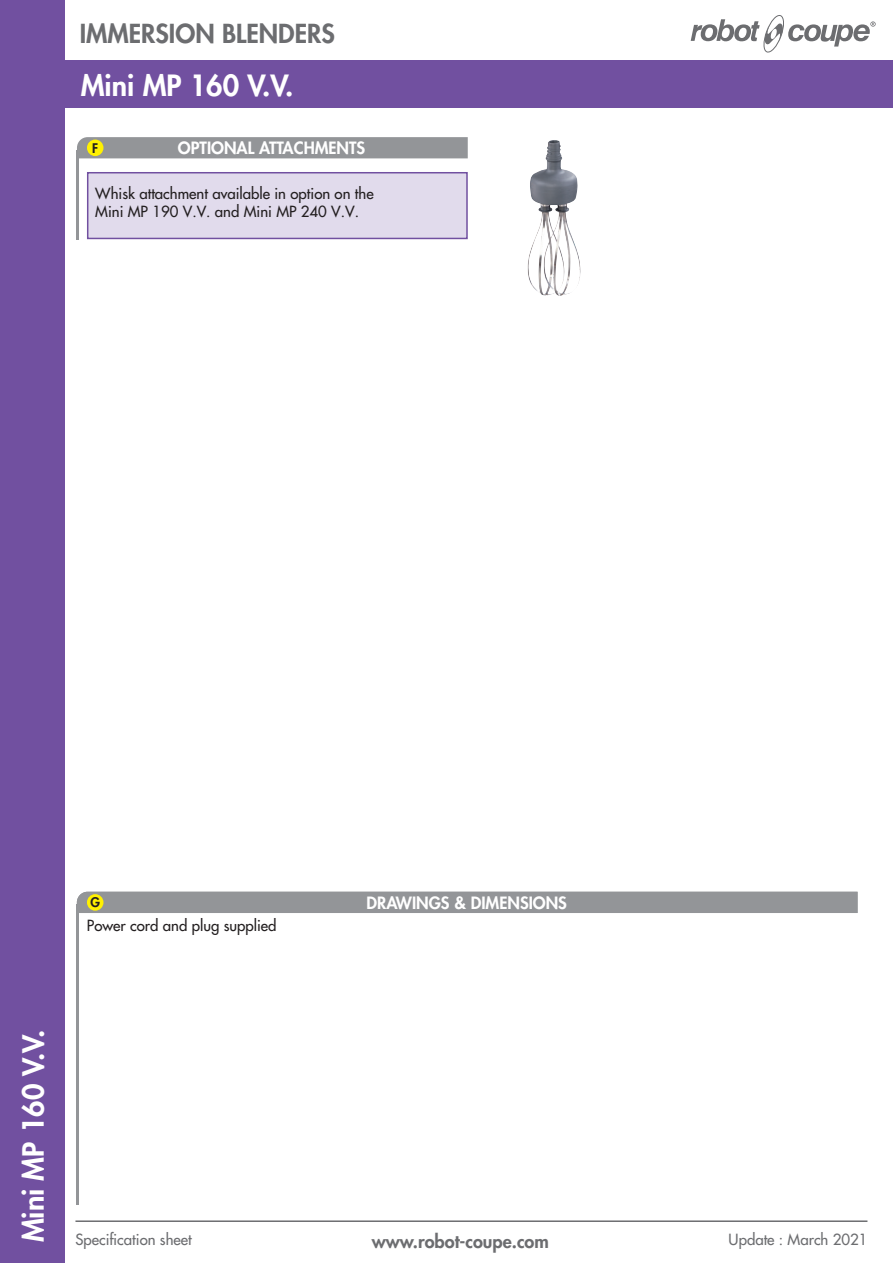
<style>
.page{position:relative;width:893px;height:1263px;background:#fff}
.page>*{position:absolute;margin:0;border:0;box-sizing:border-box;transform-origin:0 0}
.t1{font:800 28.5px "Futura";color:#fff}
.t2{font:800 25.5px "Futura";color:#6c6d70}
.t3{font:800 18px "Futura";color:#6c6d70}
.t4{font:800 16.5px "Futura";color:#fff}
.t5{font:15px/17.2px "Futura";color:#231f20}
.t6{font:15px "Futura";color:#6c6d70}
.t7{font:800 12.9px "Futura";color:#231f20}
</style>
<div class="page">
<div style="left:0;top:60px;width:893px;height:47px;background:#7150a0"></div>
<svg style="left:691px;top:15px;width:185px;height:37px"></svg>
<div style="left:0;top:0;width:65px;height:1263px;background:#7150a0"></div>
<hr style="left:77px;top:150px;width:2px;height:89px;background:#939598">
<div style="left:77px;top:137px;width:391px;height:21px;background:#939598"></div>
<div style="left:87px;top:140px;width:16px;height:16px;background:#fff101;border-radius:50%"></div>
<hr style="left:77px;top:904px;width:2px;height:301px;background:#939598">
<div style="left:77px;top:892px;width:780px;height:21px;background:#939598"></div>
<div style="left:87px;top:894px;width:16px;height:17px;background:#fff101;border-radius:50%"></div>
<div style="left:87px;top:172px;width:381px;height:67px;background:#e1dbec;border:2px solid #7150a0"></div>
<hr style="left:75px;top:1220px;width:792px;height:2px;background:#6c6d70">
<img style="left:527px;top:141px;width:54px;height:155px">
<h2 class="t2" style="left:80px;top:16px;width:257px">IMMERSION BLENDERS</h2>
<h1 class="t1" style="left:81px;top:66px;width:214px">Mini MP 160 V.V.</h1>
<p class="t7" style="left:92px;top:139px;width:8px">F</p>
<p class="t4" style="left:178px;top:137px;width:189px">OPTIONAL ATTACHMENTS</p>
<p class="t5" style="left:95px;top:185px;width:280px">Whisk attachment available in option on the<br>Mini MP 190 V.V. and Mini MP 240 V.V.</p>
<p class="t7" style="left:90px;top:894px;width:11px">GF</p>
<p class="t4" style="left:367px;top:892px;width:202px">DRAWINGS &amp; DIMENSIONS</p>
<p class="t4" style="left:373px;top:892px;width:190px">ACCESSOIRES EN OPTION</p>
<p class="t5" style="left:87px;top:917px;width:191px">Power cord and plug supplied</p>
<h1 class="t1" style="left:14px;top:1242px;width:214px;rotate:-90deg">Mini MP 160 V.V.</h1>
<p class="t6" style="left:75px;top:1230px;width:118px">Specification sheet</p>
<p class="t3" style="left:372px;top:1229px;width:179px">www.robot-coupe.com</p>
<p class="t6" style="left:729px;top:1230px;width:140px">Update : March 2021</p>
</div>
